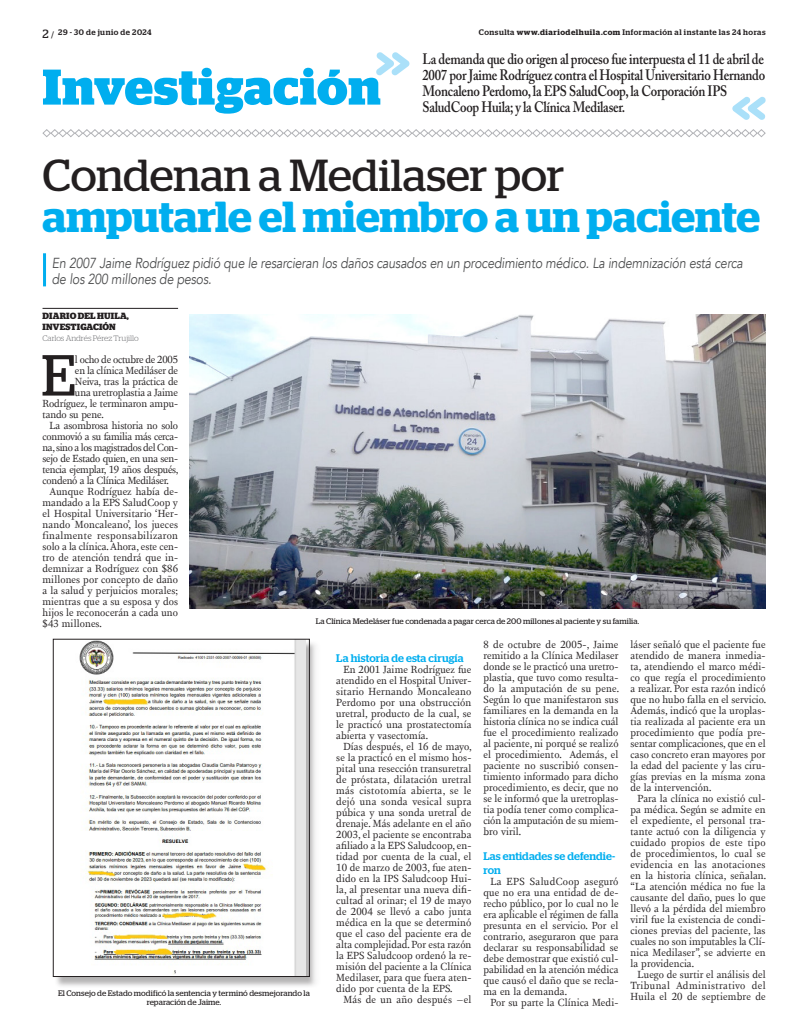
<style>
.page{position:relative;width:794px;height:1035px;background:#fff}
.page>*{position:absolute;margin:0;border:0;box-sizing:border-box;transform-origin:0 0}
.TEXTO_UNO{font:57.7px "Stag";color:#231f20}
.t1{font:700 50px "Stag";letter-spacing:.01em;color:#00aeef}
.TITULO{font:44.8px "Stag";color:#231f20}
.TITULO-2{font:600 43.4px "Stag";letter-spacing:-.005em;color:#00aeef}
.DESTACADO_ARRIBA{font:600 15px/16px "Adobe Caslon Pro";letter-spacing:-.02em;color:#231f20;text-align:justify;scale:.85 1}
.SUMARIO{font:italic 14.5px/16.5px "Avenir";letter-spacing:-.01em;color:#4b4c4d;scale:.85 1}
.t2{font:12px "Stag";color:#231f20}
.INTERTITULO_FDS{font:500 11px/13.7px "Stag";letter-spacing:.01em;color:#00aeef}
.TEXTO{font:10.6px/11px "New Fournier BP";letter-spacing:.01em;color:#231f20;text-align:justify}
.TEXTO_UNO-2{font:10.6px "New Fournier BP";letter-spacing:-.015em;color:#231f20}
.CREDITO_1{font:700 9px/11px "Stag";letter-spacing:.02em;color:#231f20}
.PIE_DE_FOTO{font:8px/9px "Stag";letter-spacing:.01em;color:#231f20;text-align:center}
.t3{font:500 8px "Stag";letter-spacing:.06em;color:#231f20}
.CREDITO_2{font:300 8px "Stag";color:#6c6d70}
.s1{font-size:9px}
.s2{font-weight:600}
</style>
<div class="page">
<svg style="left:42px;top:129px;width:724px;height:8px"></svg>
<svg style="left:376px;top:52px;width:33px;height:23px"></svg>
<svg style="left:732px;top:97px;width:34px;height:23px"></svg>
<img style="left:189px;top:314px;width:576px;height:294px">
<div style="left:54px;top:640px;width:267px;height:348px;background:#231f20;opacity:.34"></div>
<img style="left:55px;top:641px;width:250px;height:333px">
<div style="left:53px;top:639px;width:257px;height:337px;border:1px solid #231f20"></div>
<hr style="left:43px;top:253px;width:3px;height:33px;background:#00aeef">
<hr style="left:43px;top:308px;width:135px;height:1px;background:#231f20">
<p class="t2" style="left:43px;top:27px;width:13px">2 <span class="s1">/</span></p>
<p class="t3" style="left:479px;top:27px;width:288px">Consulta <span class="s2">www.diariodelhuila.com</span> Información al instante las 24 horas</p>
<p class="DESTACADO_ARRIBA" style="left:422px;top:51px;width:405px">La demanda que dio origen al proceso fue interpuesta el 11 de abril de 2007 por Jaime Rodríguez contra el Hospital Universitario Hernando Moncaleno Perdomo, la EPS SaludCoop, la Corporación IPS</p>
<p class="t3" style="left:58px;top:27px;width:95px">29 - 30 de junio de 2024</p>
<p class="t1" style="left:43px;top:58px;width:340px">Investigación</p>
<p class="DESTACADO_ARRIBA" style="left:422px;top:99px;width:240px">SaludCoop Huila; y la Clínica Medilaser.</p>
<p class="TITULO" style="left:43px;top:150px;width:523px">Condenan a Medilaser por</p>
<p class="TITULO-2" style="left:43px;top:191px;width:719px">amputarle el miembro a un paciente</p>
<p class="SUMARIO" style="left:52px;top:255px;width:814px">En 2007 Jaime Rodríguez pidió que le resarcieran los daños causados en un procedimiento médico. La indemnización está cerca de los 200 millones de pesos.</p>
<p class="CREDITO_1" style="left:43px;top:310px;width:88px">DIARIO DEL HUILA,<br>INVESTIGACIÓN</p>
<p class="CREDITO_2" style="left:43px;top:333px;width:98px">Carlos Andrés Pérez Trujillo</p>
<p class="TEXTO_UNO" style="left:42px;top:342px;width:35px">E</p>
<p class="TEXTO_UNO-2" style="left:75px;top:352px;width:105px">l ocho de octubre de 2005</p>
<p class="TEXTO_UNO-2" style="left:75px;top:363px;width:105px">en la clínica Mediláser de</p>
<p class="TEXTO_UNO-2" style="left:75px;top:374px;width:105px">Neiva, tras la práctica de</p>
<p class="TEXTO_UNO-2" style="left:75px;top:385px;width:105px">una uretroplastia a Jaime</p>
<p class="TEXTO_UNO-2" style="left:43px;top:396px;width:137px">Rodríguez, le terminaron ampu-</p>
<p class="TEXTO_UNO-2" style="left:43px;top:407px;width:63px">tando su pene.</p>
<p class="TEXTO" style="left:43px;top:419px;width:138px;text-indent:7px">La asombrosa historia no solo conmovió a su familia más cerca&shy;na, sino a los magistrados del Con&shy;sejo de Estado quien, en una sen&shy;tencia ejemplar, 19 años después, condenó a la Clínica Mediláser.</p>
<p class="TEXTO" style="left:43px;top:485px;width:137px;text-indent:7px">Aunque Rodríguez había de&shy;mandado a la EPS SaludCoop y el Hospital Universitario ‘Her&shy;nando Moncaleano’, los jueces finalmente responsabilizaron solo a la clínica. Ahora, este cen&shy;tro de atención tendrá que in&shy;demnizar a Rodríguez con $86 millones por concepto de daño a la salud y perjuicios morales; mientras que a su esposa y dos hijos le reconocerán a cada uno $43 millones.</p>
<p class="PIE_DE_FOTO" style="left:316px;top:616px;width:325px">La Clínica Medeláser fue condenada a pagar cerca de 200 millones al paciente y su familia.</p>
<p class="PIE_DE_FOTO" style="left:58px;top:988px;width:253px">El Consejo de Estado modificó la sentencia y terminó desmejorando la reparación de Jaime.</p>
<p class="INTERTITULO_FDS" style="left:336px;top:651px;width:129px">La historia de esta cirugía</p>
<p class="TEXTO" style="left:336px;top:664px;width:137px;text-indent:7px">En 2001 Jaime Rodríguez fue atendido en el Hospital Univer&shy;sitario Hernando Moncaleano Perdomo por una obstrucción uretral, producto de la cual, se le practicó una prostatectomía abierta y vasectomía.</p>
<p class="TEXTO" style="left:336px;top:741px;width:137px;text-indent:7px">Días después, el 16 de mayo, se la practicó en el mismo hos&shy;pital una resección transuretral de próstata, dilatación uretral más cistotomía abierta, se le dejó una sonda vesical supra púbica y una sonda uretral de drenaje. Más adelante en el año 2003, el paciente se encontraba afiliado a la EPS Saludcoop, en&shy;tidad por cuenta de la cual, el 10 de marzo de 2003, fue aten&shy;dido en la IPS Saludcoop Hui&shy;la, al presentar una nueva difi&shy;cultad al orinar; el 19 de mayo de 2004 se llevó a cabo junta médica en la que se determinó que el caso del paciente era de alta complejidad. Por esta razón la EPS Saludcoop ordenó la re&shy;misión del paciente a la Clínica Medilaser, para que fuera aten&shy;dido por cuenta de la EPS.</p>
<p class="TEXTO" style="left:343px;top:994px;width:129px">Más de un año después –el</p>
<p class="TEXTO" style="left:483px;top:639px;width:137px">8 de octubre de 2005-, Jaime remitido a la Clínica Medilaser donde se le practicó una uretro&shy;plastia, que tuvo como resulta&shy;do la amputación de su pene.<br>Según lo que manifestaron sus familiares en la demanda en la historia clínica no se indica cuál fue el procedimiento realizado al paciente, ni porqué se realizó el procedimiento. Además, el paciente no suscribió consen&shy;timiento informado para dicho procedimiento, es decir, que no se le informó que la uretroplas&shy;tia podía tener como complica&shy;ción la amputación de su miem&shy;bro viril.</p>
<p class="INTERTITULO_FDS" style="left:483px;top:849px;width:133px">Las entidades se defendie&shy;ron</p>
<p class="TEXTO" style="left:483px;top:875px;width:137px;text-indent:7px">La EPS SaludCoop aseguró que no era una entidad de de&shy;recho público, por lo cual no le era aplicable el régimen de falla presunta en el servicio. Por el contrario, aseguraron que para declarar su responsabilidad se debe demostrar que existió cul&shy;pabilidad en la atención médica que causó el daño que se recla&shy;ma en la demanda.</p>
<p class="TEXTO" style="left:490px;top:996px;width:129px">Por su parte la Clínica Medi-</p>
<p class="TEXTO" style="left:630px;top:639px;width:137px">láser señaló que el paciente fue atendido de manera inmedia&shy;ta, atendiendo el marco médi&shy;co que regía el procedimiento a realizar. Por esta razón indicó que no hubo falla en el servicio.<br>Además, indicó que la uroplas&shy;tia realizada al paciente era un procedimiento que podía pre&shy;sentar complicaciones, que en el caso concreto eran mayores por la edad del paciente y las ciru&shy;gías previas en la misma zona de la intervención.</p>
<p class="TEXTO" style="left:630px;top:793px;width:137px;text-indent:7px">Para la clínica no existió cul&shy;pa médica. Según se admite en el expediente, el personal tra&shy;tante actuó con la diligencia y cuidado propios de este tipo de procedimientos, lo cual se evidencia en las anotaciones en la historia clínica, señalan. “La atención médica no fue la causante del daño, pues lo que llevó a la pérdida del miembro viril fue la existencia de condi&shy;ciones previas del paciente, las cuales no son imputables la Clí&shy;nica Medilaser”, se advierte en la providencia.</p>
<p class="TEXTO" style="left:630px;top:969px;width:137px;text-indent:7px">Luego de surtir el análisis del Tribunal Administrativo del Huila el 20 de septiembre de</p>
</div>
